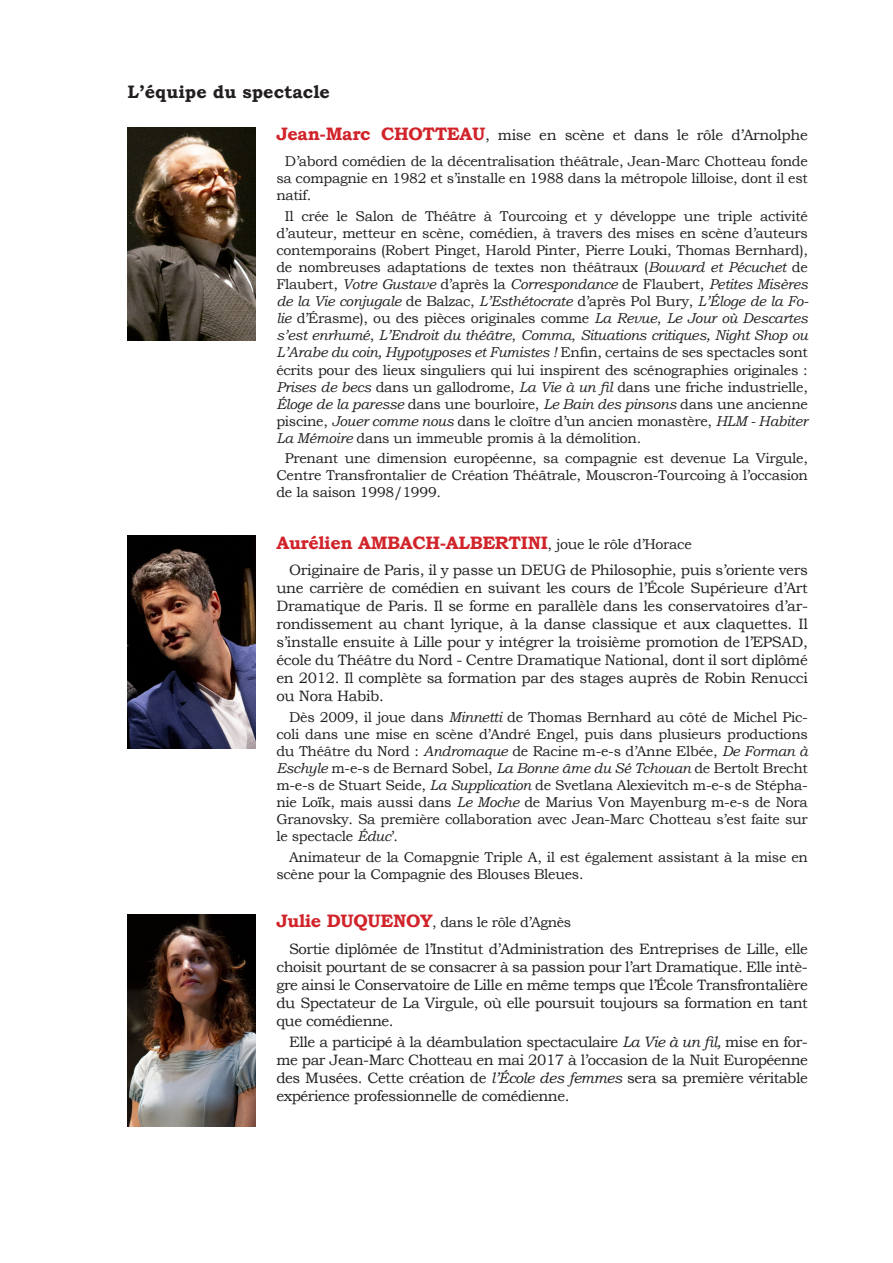
<style>
.page{position:relative;width:893px;height:1263px;background:#fff}
.page>*{position:absolute;margin:0;border:0;box-sizing:border-box;transform-origin:0 0}
.t1{font:700 18px "Bookman Old Style";letter-spacing:-.02em;color:#d1232a}
.t2{font:700 18px "Bookman Old Style";color:#231f20}
.t3{font:15px/18px "Bookman Old Style";letter-spacing:-.03em;color:#231f20;text-align:justify}
.t4{font:14.25px/17.1px "Bookman Old Style";letter-spacing:-.02em;color:#231f20;text-align:justify}
.s1{font-weight:700;font-size:18px;color:#d1232a}
.s2{font-style:italic}
.s3{font-weight:400;font-size:14.25px;color:#231f20}
</style>
<div class="page">
<img style="left:128px;top:914px;width:127px;height:213px">
<img style="left:128px;top:536px;width:127px;height:212px">
<img style="left:128px;top:128px;width:127px;height:212px">
<p class="t2" style="left:128px;top:79px;width:204px">L’équipe du spectacle</p>
<p class="t3" style="left:276px;top:126px;width:533px"><span class="s1">Jean-Marc CHOTTEAU</span>, mise en scène et dans le rôle d’Arnolphe</p>
<p class="t4" style="left:276px;top:153px;width:533px;text-indent:9px">D’abord comédien de la décentralisation théâtrale, Jean-Marc Chotteau fonde sa compagnie en 1982 et s’installe en 1988 dans la métropole lilloise, dont il est natif.</p>
<p class="t4" style="left:276px;top:207px;width:533px;text-indent:9px">Il crée le Salon de Théâtre à Tourcoing et y développe une triple activité d’auteur, metteur en scène, comédien, à travers des mises en scène d’auteurs contemporains (Robert Pinget, Harold Pinter, Pierre Louki, Thomas Bernhard), de nombreuses adaptations de textes non théâtraux (<span class="s2">Bouvard et Pécuchet</span> de Flaubert, <span class="s2">Votre Gustave</span> d’après la <span class="s2">Correspondance</span> de Flaubert, <span class="s2">Petites Misères de la Vie conjugale</span> de Balzac, <span class="s2">L’Esthétocrate</span> d’après Pol Bury, <span class="s2">L’Éloge de la Fo&shy;lie</span> d’Érasme), ou des pièces originales comme <span class="s2">La Revue</span>, <span class="s2">Le Jour où Descartes s’est enrhumé</span>, <span class="s2">L’Endroit du théâtre</span>, <span class="s2">Comma</span>, <span class="s2">Situations critiques, Night Shop ou L’Arabe du coin, Hypotyposes et Fumistes !</span> Enfin, certains de ses spectacles sont écrits pour des lieux singuliers qui lui inspirent des scénographies originales :<br><span class="s2">Prises de becs</span> dans un gallodrome, <span class="s2">La Vie à un fil</span> dans une friche industrielle, <span class="s2">Éloge de la paresse</span> dans une bourloire, <span class="s2">Le Bain des pinsons</span> dans une ancienne piscine, <span class="s2">Jouer comme nous</span> dans le cloître d’un ancien monastère, <span class="s2">HLM - Habiter La Mémoire</span> dans un immeuble promis à la démolition.</p>
<p class="t4" style="left:276px;top:450px;width:533px;text-indent:9px">Prenant une dimension européenne, sa compagnie est devenue La Virgule, Centre Transfrontalier de Création Théâtrale, Mouscron-Tourcoing à l’occasion de la saison 1998/1999.</p>
<p class="t1" style="left:276px;top:529px;width:417px">Aurélien AMBACH-ALBERTINI<span class="s3">, joue le rôle d’Horace</span></p>
<p class="t3" style="left:276px;top:561px;width:533px;text-indent:13px">Originaire de Paris, il y passe un DEUG de Philosophie, puis s’oriente vers une carrière de comédien en suivant les cours de l’École Supérieure d’Art Dramatique de Paris. Il se forme en parallèle dans les conservatoires d’ar&shy;rondissement au chant lyrique, à la danse classique et aux claquettes. Il s’installe ensuite à Lille pour y intégrer la troisième promotion de l’EPSAD, école du Théâtre du Nord - Centre Dramatique National, dont il sort diplômé en 2012. Il complète sa formation par des stages auprès de Robin Renucci ou Nora Habib.</p>
<p class="t4" style="left:276px;top:708px;width:533px;text-indent:13px">Dès 2009, il joue dans <span class="s2">Minnetti</span> de Thomas Bernhard au côté de Michel Pic&shy;coli dans une mise en scène d’André Engel, puis dans plusieurs productions du Théâtre du Nord : <span class="s2">Andromaque</span> de Racine m-e-s d’Anne Elbée, <span class="s2">De Forman à Eschyle</span> m-e-s de Bernard Sobel, <span class="s2">La Bonne âme du Sé Tchouan</span> de Bertolt Brecht m-e-s de Stuart Seide, <span class="s2">La Supplication</span> de Svetlana Alexievitch m-e-s de Stépha&shy;nie Loïk, mais aussi dans <span class="s2">Le Moche</span> de Marius Von Mayenburg m-e-s de Nora Granovsky. Sa première collaboration avec Jean-Marc Chotteau s’est faite sur le spectacle <span class="s2">Éduc</span>’.</p>
<p class="t4" style="left:276px;top:848px;width:533px;text-indent:13px">Animateur de la Comapgnie Triple A, il est également assistant à la mise en scène pour la Compagnie des Blouses Bleues.</p>
<p class="t4" style="left:276px;top:914px;width:296px"><span class="s1">Julie DUQUENOY</span>, dans le rôle d’Agnès</p>
<p class="t3" style="left:276px;top:940px;width:533px;text-indent:13px">Sortie diplômée de l’Institut d’Administration des Entreprises de Lille, elle choisit pourtant de se consacrer à sa passion pour l’art Dramatique. Elle intè&shy;gre ainsi le Conservatoire de Lille en même temps que l’École Transfrontalière du Spectateur de La Virgule, où elle poursuit toujours sa formation en tant que comédienne.</p>
<p class="t3" style="left:276px;top:1033px;width:533px;text-indent:13px">Elle a participé à la déambulation spectaculaire <span class="s2">La Vie à un fil,</span> mise en for&shy;me par Jean-Marc Chotteau en mai 2017 à l’occasion de la Nuit Européenne des Musées. Cette création de <span class="s2">l’École des femmes</span> sera sa première véritable expérience professionnelle de comédienne.</p>
</div>
